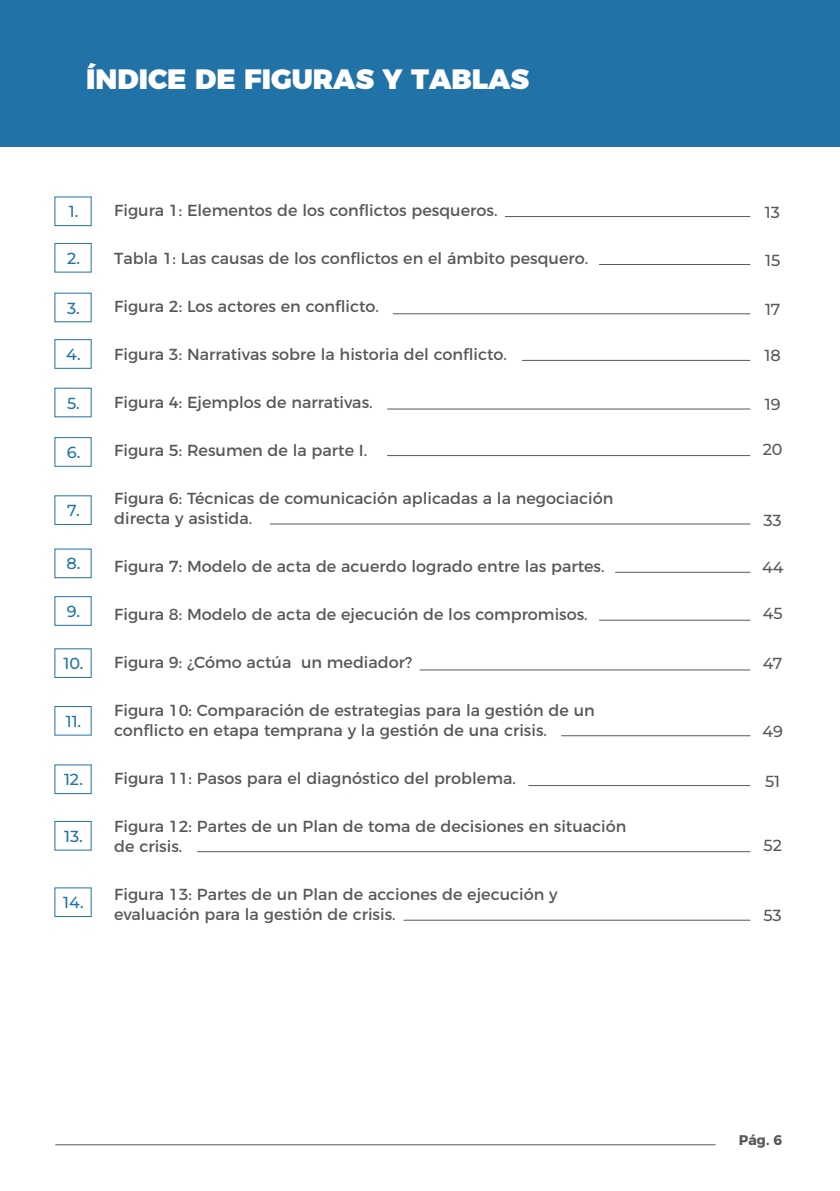
<style>
.page{position:relative;width:840px;height:1191px;background:#fff}
.page>*{position:absolute;margin:0;border:0;box-sizing:border-box;transform-origin:0 0}
.t1{font:900 28px "Montserrat";color:#fff}
.t2{font:16px/20px "Montserrat";color:#57585a}
.t3{font:500 16px "Montserrat";color:#2172a7}
.t4{font:500 16px "Montserrat";color:#57585a}
.t5{font:700 14px "Montserrat";color:#57585a}
</style>
<div class="page">
<div style="left:54px;top:339px;width:38px;height:30px;border:1px solid #2172a7"></div>
<div style="left:54px;top:437px;width:38px;height:30px;border:1px solid #2172a7"></div>
<div style="left:54px;top:596px;width:38px;height:30px;border:1px solid #2172a7"></div>
<hr style="left:505px;top:216px;width:244px;height:1px;background:#57585a">
<hr style="left:393px;top:313px;width:356px;height:1px;background:#57585a">
<hr style="left:522px;top:360px;width:227px;height:1px;background:#57585a">
<hr style="left:387px;top:408px;width:362px;height:1px;background:#57585a">
<hr style="left:387px;top:455px;width:362px;height:1px;background:#57585a">
<hr style="left:270px;top:523px;width:479px;height:1px;background:#57585a">
<hr style="left:615px;top:572px;width:134px;height:1px;background:#57585a">
<hr style="left:599px;top:619px;width:150px;height:1px;background:#57585a">
<hr style="left:420px;top:669px;width:329px;height:1px;background:#57585a">
<hr style="left:561px;top:735px;width:188px;height:1px;background:#57585a">
<hr style="left:528px;top:785px;width:221px;height:1px;background:#57585a">
<hr style="left:197px;top:851px;width:552px;height:1px;background:#57585a">
<hr style="left:403px;top:919px;width:346px;height:1px;background:#57585a">
<hr style="left:599px;top:264px;width:150px;height:1px;background:#57585a">
<hr style="left:55px;top:1144px;width:660px;height:1px;background:#57585a">
<div style="left:0;top:0;width:839px;height:146px;background:#2172a7"></div>
<h1 class="t1" style="left:86px;top:55px;width:444px">ÍNDICE DE FIGURAS Y TABLAS</h1>
<p class="t3" style="left:69px;top:200px;width:11px">1.</p>
<p class="t3" style="left:67px;top:247px;width:14px">2.</p>
<p class="t3" style="left:67px;top:297px;width:14px">3.</p>
<p class="t3" style="left:66px;top:343px;width:16px">4.</p>
<p class="t3" style="left:67px;top:392px;width:14px">5.</p>
<p class="t3" style="left:67px;top:441px;width:15px">6.</p>
<p class="t3" style="left:67px;top:499px;width:14px">7.</p>
<p class="t3" style="left:66px;top:552px;width:16px">8.</p>
<p class="t3" style="left:67px;top:600px;width:15px">9.</p>
<p class="t3" style="left:63px;top:652px;width:22px">10.</p>
<p class="t3" style="left:66px;top:710px;width:17px">11.</p>
<p class="t3" style="left:64px;top:768px;width:20px">12.</p>
<p class="t3" style="left:64px;top:825px;width:20px">13.</p>
<p class="t3" style="left:63px;top:891px;width:22px">14.</p>
<p class="t2" style="left:114px;top:199px;width:384px">Figura 1: Elementos de los conflictos pesqueros.</p>
<p class="t4" style="left:764px;top:201px;width:17px">13</p>
<p class="t2" style="left:114px;top:247px;width:475px">Tabla 1: Las causas de los conflictos en el ámbito pesquero.</p>
<p class="t2" style="left:114px;top:295px;width:266px">Figura 2: Los actores en conflicto.</p>
<p class="t2" style="left:114px;top:343px;width:394px">Figura 3: Narrativas sobre la historia del conflicto.</p>
<p class="t2" style="left:114px;top:391px;width:260px">Figura 4: Ejemplos de narrativas.</p>
<p class="t2" style="left:114px;top:439px;width:254px">Figura 5: Resumen de la parte I.</p>
<p class="t2" style="left:114px;top:487px;width:500px">Figura 6: Técnicas de comunicación aplicadas a la negociación directa y asistida.</p>
<p class="t2" style="left:114px;top:555px;width:491px">Figura 7: Modelo de acta de acuerdo logrado entre las partes.</p>
<p class="t2" style="left:114px;top:603px;width:475px">Figura 8: Modelo de acta de ejecución de los compromisos.</p>
<p class="t2" style="left:114px;top:651px;width:299px">Figura 9: ¿Cómo actúa un mediador?</p>
<p class="t2" style="left:114px;top:699px;width:482px">Figura 10: Comparación de estrategias para la gestión de un conflicto en etapa temprana y la gestión de una crisis.</p>
<p class="t2" style="left:114px;top:767px;width:403px">Figura 11: Pasos para el diagnóstico del problema.</p>
<p class="t2" style="left:114px;top:815px;width:513px">Figura 12: Partes de un Plan de toma de decisiones en situación de crisis.</p>
<p class="t2" style="left:114px;top:883px;width:445px">Figura 13: Partes de un Plan de acciones de ejecución y evaluación para la gestión de crisis.</p>
<p class="t4" style="left:764px;top:249px;width:17px">15</p>
<p class="t4" style="left:764px;top:298px;width:17px">17</p>
<p class="t4" style="left:764px;top:344px;width:18px">18</p>
<p class="t4" style="left:764px;top:393px;width:17px">19</p>
<p class="t4" style="left:762px;top:438px;width:21px">20</p>
<p class="t4" style="left:763px;top:509px;width:20px">33</p>
<p class="t4" style="left:761px;top:556px;width:23px">44</p>
<p class="t4" style="left:762px;top:602px;width:21px">45</p>
<p class="t4" style="left:762px;top:652px;width:21px">47</p>
<p class="t4" style="left:762px;top:720px;width:22px">49</p>
<p class="t4" style="left:764px;top:770px;width:17px">51</p>
<p class="t4" style="left:763px;top:834px;width:20px">52</p>
<p class="t4" style="left:763px;top:904px;width:20px">53</p>
<p class="t5" style="left:738px;top:1128px;width:45px">Pág. 6</p>
</div>
